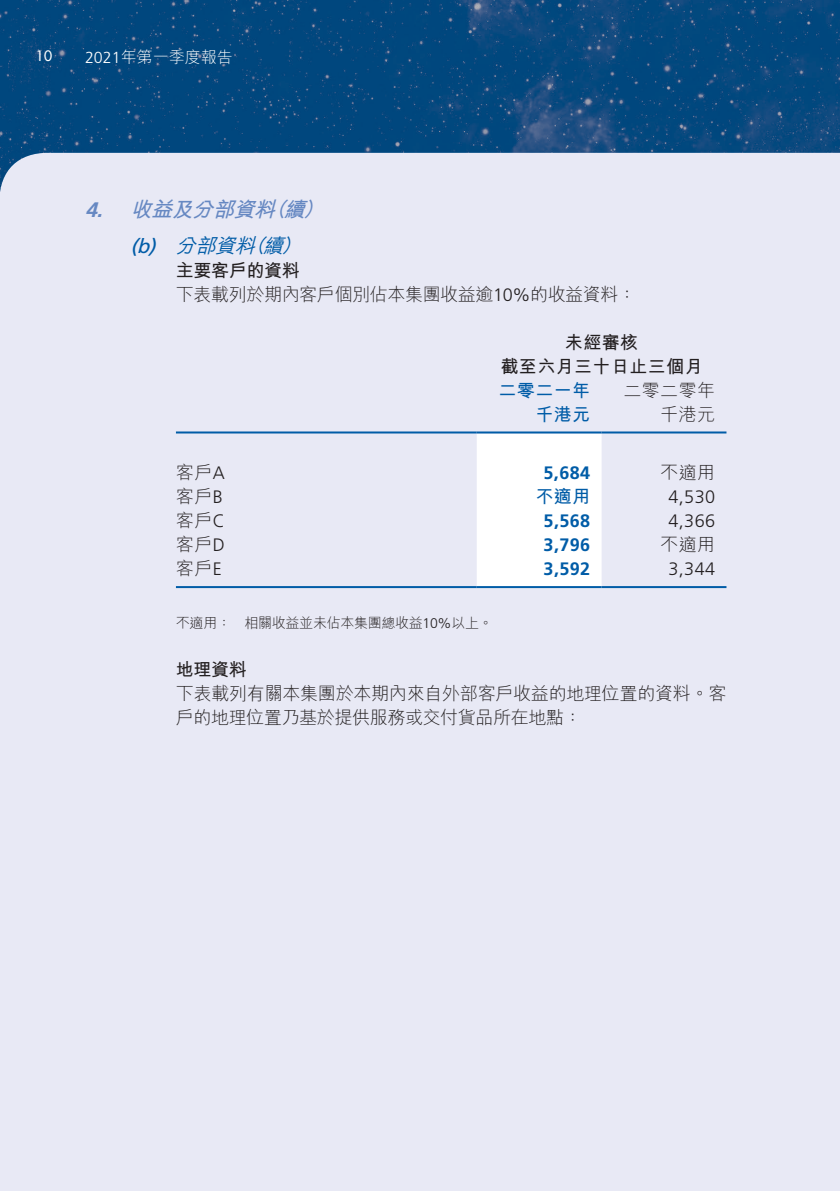
<style>
.page{position:relative;width:840px;height:1191px;background:#fff}
.page>*{position:absolute;margin:0;border:0;box-sizing:border-box;transform-origin:0 0}
.t1{font:italic 700 21px "M Hei HK";color:#6688c2}
.t2{font:italic 500 20px "M Hei HK";color:#005ca7}
.t3{font:300 18px/24px "M Hei HK";letter-spacing:-.015em;color:#231f20}
.t4{font:700 18px "Frutiger LT Std";letter-spacing:.02em;color:#005ca7}
.t5{font:700 18px/24px "M Hei HK";letter-spacing:.02em;color:#231f20;text-align:center}
.t6{font:300 18px "Frutiger LT Std";letter-spacing:.02em;color:#231f20}
.t7{font:700 18px "M Hei HK";letter-spacing:.02em;color:#005ca7}
.t8{font:300 16px "M Hei HK";color:#fff}
.t9{font:300 14px "M Hei HK";letter-spacing:-.02em;color:#231f20}
.t10{font:500 14px "Futura Std";color:#fff}
.s1{font-family:"Frutiger LT Std"}
.s2{font-family:"Frutiger LT Std";font-weight:400}
.s3{font-weight:700}
</style>
<div class="page">
<div style="left:0;top:13px;width:839px;height:1178px;background:#e8e9f5"></div>
<svg style="left:0;top:0;width:839px;height:192px;fill:#02487e"></svg>
<div style="left:476px;top:433px;width:125px;height:153px;background:#fff"></div>
<hr style="left:176px;top:431px;width:300px;height:2px;background:#005ca7">
<hr style="left:476px;top:431px;width:125px;height:2px;background:#005ca7">
<hr style="left:601px;top:431px;width:125px;height:2px;background:#005ca7">
<hr style="left:176px;top:586px;width:300px;height:2px;background:#005ca7">
<hr style="left:476px;top:586px;width:125px;height:2px;background:#005ca7">
<hr style="left:601px;top:586px;width:125px;height:2px;background:#005ca7">
<p class="t10" style="left:36px;top:47px;width:18px">10</p>
<p class="t8" style="left:85px;top:46px;width:149px"><span class="s1">2021</span>年第一季度報告</p>
<p class="t1" style="left:85px;top:194px;width:247px"><span class="s1">4.</span> 收益及分部資料（續）</p>
<p class="t2" style="left:130px;top:231px;width:179px"><span class="s2">(b)</span> 分部資料（續）</p>
<p class="t3" style="left:176px;top:257px;width:461px"><span class="s3">主要客戶的資料<br></span>下表載列於期內客戶個別佔本集團收益逾<span class="s1">10%</span>的收益資料：</p>
<p class="t5" style="left:500px;top:329px;width:203px">未經審核<br>截至六月三十日止三個月</p>
<p class="t7" style="left:498px;top:377px;width:93px">二零二一年</p>
<p class="t3" style="left:623px;top:377px;width:93px">二零二零年</p>
<p class="t7" style="left:535px;top:401px;width:56px">千港元</p>
<p class="t3" style="left:660px;top:401px;width:56px">千港元</p>
<p class="t3" style="left:176px;top:460px;width:50px">客戶<span class="s1">A</span></p>
<p class="t4" style="left:543px;top:462px;width:48px">5,684</p>
<p class="t3" style="left:660px;top:460px;width:56px">不適用</p>
<p class="t3" style="left:176px;top:484px;width:48px">客戶<span class="s1">B</span></p>
<p class="t7" style="left:535px;top:483px;width:56px">不適用</p>
<p class="t6" style="left:668px;top:487px;width:48px">4,530</p>
<p class="t3" style="left:176px;top:508px;width:50px">客戶<span class="s1">C</span></p>
<p class="t4" style="left:543px;top:510px;width:48px">5,568</p>
<p class="t6" style="left:668px;top:511px;width:48px">4,366</p>
<p class="t3" style="left:176px;top:532px;width:50px">客戶<span class="s1">D</span></p>
<p class="t4" style="left:543px;top:534px;width:48px">3,796</p>
<p class="t3" style="left:660px;top:532px;width:56px">不適用</p>
<p class="t3" style="left:176px;top:556px;width:47px">客戶<span class="s1">E</span></p>
<p class="t4" style="left:543px;top:558px;width:48px">3,592</p>
<p class="t6" style="left:668px;top:559px;width:48px">3,344</p>
<p class="t9" style="left:176px;top:612px;width:318px">不適用： 相關收益並未佔本集團總收益<span class="s1">10%</span>以上。</p>
<p class="t5" style="left:176px;top:655px;width:72px">地理資料</p>
<p class="t3" style="left:176px;top:680px;width:551px">下表載列有關本集團於本期內來自外部客戶收益的地理位置的資料。客戶的地理位置乃基於提供服務或交付貨品所在地點：</p>
</div>
